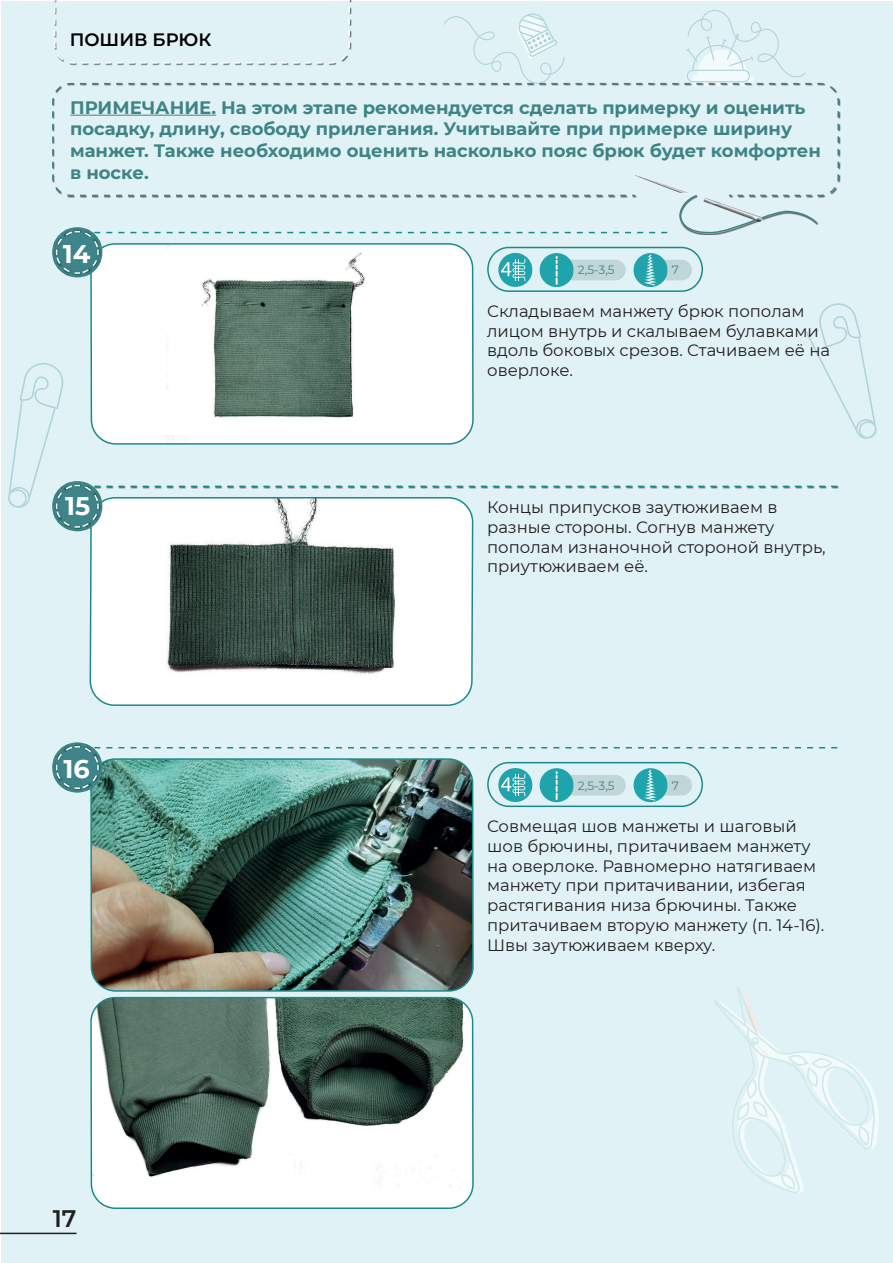
<style>
.page{position:relative;width:893px;height:1263px;background:#fff}
.page>*{position:absolute;margin:0;border:0;box-sizing:border-box;transform-origin:0 0}
.t1{font:700 25.5px "Montserrat";color:#fff}
.t2{font:600 24px "Montserrat";color:#231f20}
.t3{font:700 18px/21.6px "Montserrat";color:#3e8487}
.t4{font:600 18px "Montserrat";color:#000001}
.t5{font:16.5px/19.8px "Montserrat";color:#231f20}
.t6{font:12px "Montserrat";color:#3e8487}
</style>
<div class="page">
<div style="left:1px;top:1px;width:892px;height:1262px;background:#e0f2f5"></div>
<svg style="left:714px;top:987px;width:165px;height:206px"></svg>
<hr style="left:0;top:1px;width:1px;height:1262px;background:#e0f2f5">
<hr style="left:0;top:1233px;width:77px;height:1px;background:#231f20">
<svg style="left:89px;top:530px;width:385px;height:176px;background:#a7b0ad"></svg>
<svg style="left:8px;top:303px;width:869px;height:227px"></svg>
<svg style="left:54px;top:0;width:752px;height:82px"></svg>
<svg style="left:52px;top:82px;width:788px;height:115px"></svg>
<img style="left:635px;top:175px;width:52px;height:7px">
<div style="left:487px;top:762px;width:216px;height:45px;border:2px solid #1b8a8b;border-radius:21px"></div>
<img style="left:540px;top:768px;width:34px;height:34px;border-radius:17px">
<img style="left:634px;top:768px;width:34px;height:34px;border-radius:17px">
<img style="left:498px;top:768px;width:34px;height:34px;border-radius:17px">
<img style="left:93px;top:800px;width:378px;height:189px">
<div style="left:90px;top:758px;width:384px;height:234px;border:2px solid #1b8a8b;border-radius:24px"></div>
<svg style="left:52px;top:742px;width:50px;height:51px"></svg>
<img style="left:54px;top:744px;width:35px;height:35px">
<img style="left:55px;top:745px;width:782px;height:55px">
<img style="left:93px;top:997px;width:378px;height:210px">
<div style="left:90px;top:997px;width:384px;height:212px;border:2px solid #1b8a8b;border-radius:24px"></div>
<div style="left:487px;top:247px;width:216px;height:45px;border:2px solid #1b8a8b;border-radius:21px"></div>
<img style="left:540px;top:253px;width:34px;height:34px;border-radius:17px">
<img style="left:634px;top:253px;width:34px;height:34px;border-radius:17px">
<img style="left:498px;top:253px;width:34px;height:34px;border-radius:17px">
<div style="left:91px;top:244px;width:382px;height:200px;background:#fff;border-radius:24px"></div>
<img style="left:166px;top:285px;width:195px;height:155px">
<div style="left:90px;top:243px;width:384px;height:202px;border:2px solid #1b8a8b;border-radius:24px"></div>
<svg style="left:52px;top:182px;width:766px;height:103px"></svg>
<p class="t4" style="left:70px;top:27px;width:143px">Пошив брюк</p>
<p class="t3" style="left:70px;top:96px;width:752px">ПРИМ ЕЧАНИ Е. На этом этапе рекомендуется сделать примерку и оценить посадку, длину, свободу прилегания. Учитывайте при примерке ширину манжет. Также необходимо оценить насколько пояс брюк будет комфортен в носке.</p>
<h1 class="t1" style="left:63px;top:235px;width:29px">14</h1>
<h1 class="t1" style="left:65px;top:488px;width:27px">15</h1>
<h1 class="t1" style="left:63px;top:750px;width:28px">16</h1>
<h2 class="t2" style="left:53px;top:1201px;width:25px">17</h2>
<p class="t6" style="left:578px;top:262px;width:38px">2,5-3,5</p>
<p class="t6" style="left:672px;top:262px;width:9px">7</p>
<p class="t5" style="left:487px;top:300px;width:344px">Складываем манжету брюк пополам лицом внутрь и скалываем булавками вдоль боковых срезов. Стачиваем её на оверлоке.</p>
<p class="t5" style="left:487px;top:497px;width:340px">Концы припусков заутюживаем в разные стороны. Согнув манжету пополам изнаночной стороной внутрь, приутюживаем её.</p>
<p class="t6" style="left:578px;top:777px;width:38px">2,5-3,5</p>
<p class="t6" style="left:672px;top:777px;width:9px">7</p>
<p class="t5" style="left:487px;top:816px;width:339px">Совмещая шов манжеты и шаговый шов брючины, притачиваем манжету на оверлоке. Равномерно натягиваем манжету при притачивании, избегая растягивания низа брючины. Также притачиваем вторую манжету (п. 14-16).<br>Швы заутюживаем кверху.</p>
</div>
